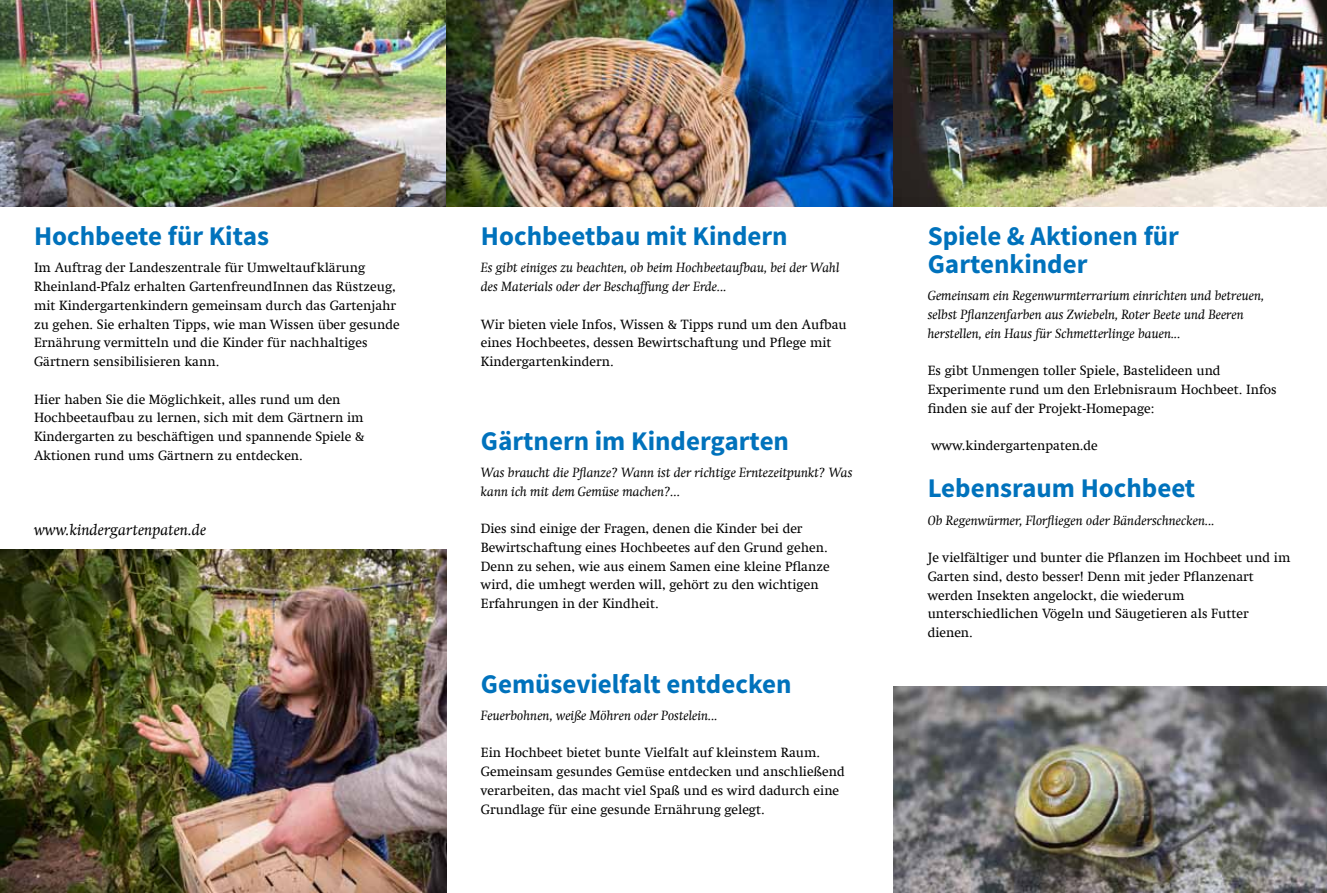
<style>
.page{position:relative;width:1327px;height:893px;background:#fff}
.page>*{position:absolute;margin:0;border:0;box-sizing:border-box;transform-origin:0 0}
.t1{font:700 27px/28.2px "Source Sans Pro";color:#0072bc}
.t2{font:italic 15.75px "Swift Com";color:#000}
.t3{font:13.5px/18.8px "Swift Com";color:#000}
.t4{font:italic 13.5px/18.8px "Swift Com";color:#000}
</style>
<div class="page">
<img style="left:0;top:549px;width:446px;height:344px">
<img style="left:0;top:0;width:1327px;height:206px">
<img style="left:893px;top:687px;width:434px;height:206px">
<h1 class="t1" style="left:34px;top:223px;width:237px">Hochbeete für Kitas</h1>
<p class="t3" style="left:34px;top:258px;width:367px">Im Auftrag der Landeszentrale für Umweltaufklärung Rheinland-Pfalz erhalten GartenfreundInnen das Rüstzeug, mit Kindergartenkindern gemeinsam durch das Gartenjahr zu gehen. Sie erhalten Tipps, wie man Wissen über gesunde Ernährung vermitteln und die Kinder für nachhaltiges Gärtnern sensibilisieren kann.</p>
<p class="t3" style="left:34px;top:390px;width:332px">Hier haben Sie die Möglichkeit, alles rund um den Hochbeetaufbau zu lernen, sich mit dem Gärtnern im Kindergarten zu beschäftigen und spannende Spiele &amp; Aktionen rund ums Gärtnern zu entdecken.</p>
<p class="t2" style="left:34px;top:520px;width:174px">www.kindergartenpaten.de</p>
<h1 class="t1" style="left:481px;top:223px;width:308px">Hochbeetbau mit Kindern</h1>
<p class="t4" style="left:481px;top:258px;width:360px">Es gibt einiges zu beachten, ob beim Hochbeetaufbau, bei der Wahl des Materials oder der Beschaffung der Erde...</p>
<p class="t3" style="left:481px;top:315px;width:367px">Wir bieten viele Infos, Wissen &amp; Tipps rund um den Aufbau eines Hochbeetes, dessen Bewirtschaftung und Pflege mit<br>Kindergartenkindern.</p>
<h1 class="t1" style="left:481px;top:428px;width:310px">Gärtnern im Kindergarten</h1>
<p class="t4" style="left:481px;top:463px;width:373px">Was braucht die Pflanze? Wann ist der richtige Erntezeitpunkt? Was kann ich mit dem Gemüse machen?...</p>
<p class="t3" style="left:481px;top:519px;width:350px">Dies sind einige der Fragen, denen die Kinder bei der Bewirtschaftung eines Hochbeetes auf den Grund gehen.<br>Denn zu sehen, wie aus einem Samen eine kleine Pflanze wird, die umhegt werden will, gehört zu den wichtigen Erfahrungen in der Kindheit.</p>
<h1 class="t1" style="left:481px;top:670px;width:312px">Gemüsevielfalt entdecken</h1>
<p class="t4" style="left:481px;top:706px;width:238px">Feuerbohnen, weiße Möhren oder Postelein...</p>
<p class="t3" style="left:481px;top:743px;width:365px">Ein Hochbeet bietet bunte Vielfalt auf kleinstem Raum.<br>Gemeinsam gesundes Gemüse entdecken und anschließend verarbeiten, das macht viel Spaß und es wird dadurch eine Grundlage für eine gesunde Ernährung gelegt.</p>
<h1 class="t1" style="left:927px;top:223px;width:253px">Spiele &amp; Aktionen für<br>Gartenkinder</h1>
<p class="t4" style="left:927px;top:286px;width:338px">Gemeinsam ein Regenwurmterrarium einrichten und betreuen, selbst Pflanzenfarben aus Zwiebeln, Roter Beete und Beeren herstellen, ein Haus für Schmetterlinge bauen...</p>
<p class="t3" style="left:927px;top:361px;width:351px">Es gibt Unmengen toller Spiele, Bastelideen und<br>Experimente rund um den Erlebnisraum Hochbeet. Infos finden sie auf der Projekt-Homepage:</p>
<p class="t3" style="left:931px;top:437px;width:168px">www.kindergartenpaten.de</p>
<h1 class="t1" style="left:927px;top:475px;width:269px">Lebensraum Hochbeet</h1>
<p class="t4" style="left:927px;top:511px;width:288px">Ob Regenwürmer, Florfliegen oder Bänderschnecken...</p>
<p class="t3" style="left:927px;top:548px;width:364px">Je vielfältiger und bunter die Pflanzen im Hochbeet und im Garten sind, desto besser! Denn mit jeder Pflanzenart werden Insekten angelockt, die wiederum unterschiedlichen Vögeln und Säugetieren als Futter dienen.</p>
</div>
